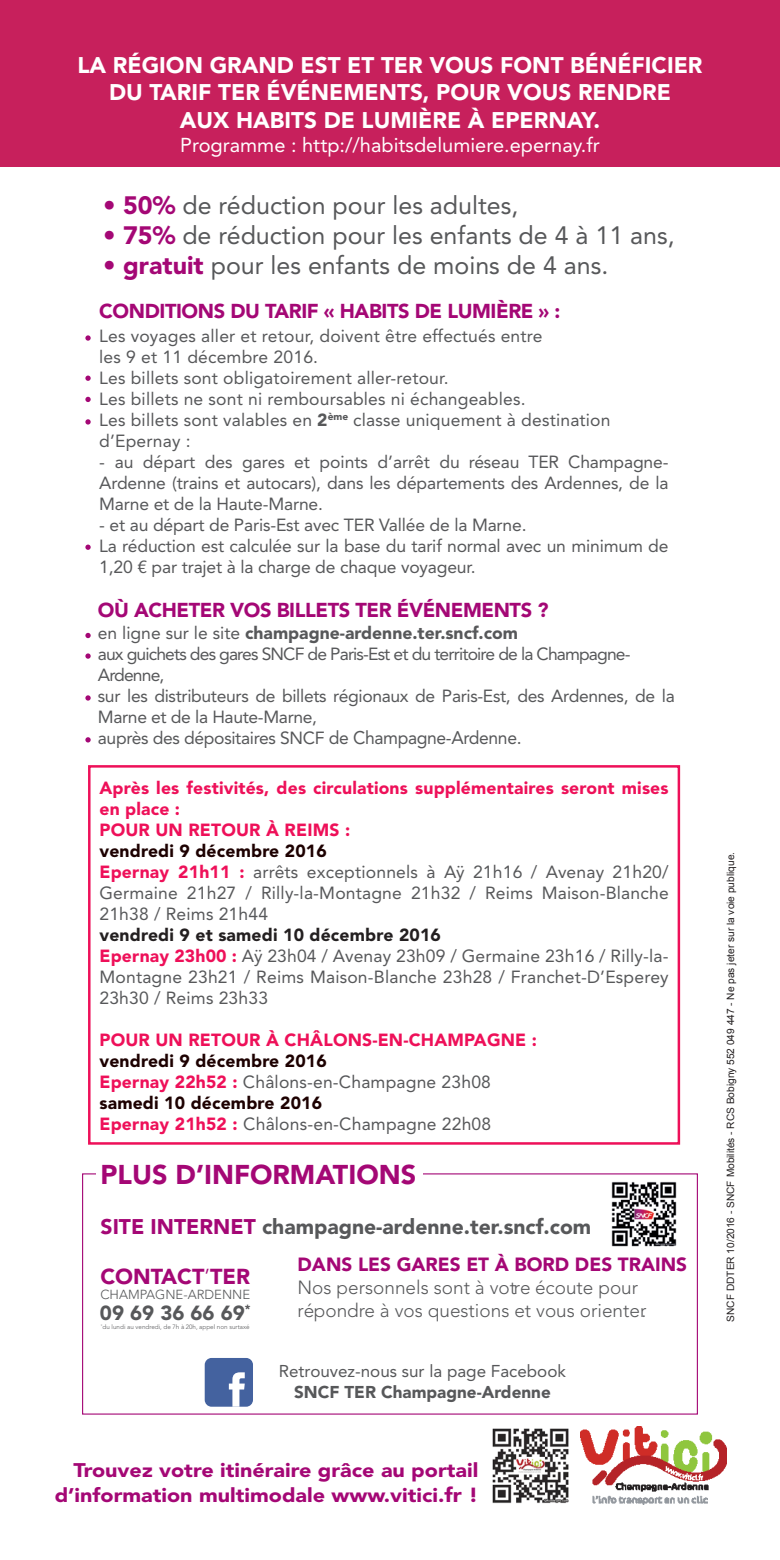
<style>
.page{position:relative;width:780px;height:1560px;background:#fff}
.page>*{position:absolute;margin:0;border:0;box-sizing:border-box;transform-origin:0 0}
.t1{font:900 27px "Avenir LT Std";color:#a40775}
.t2{font:25px "Avenir LT Std";color:#57585a}
.t3{font:900 22.5px "Avenir LT Std";color:#fff}
.t4{font:900 21.5px "Avenir LT Std";color:#a40775}
.t5{font:900 21px "Avenir LT Std";color:#57585a}
.t6{font:900 20.25px "Avenir LT Std";color:#57585a}
.t7{font:900 20px "Avenir LT Std";letter-spacing:-.02em;color:#a40775}
.t8{font:20px "Avenir LT Std";color:#fff}
.t9{font:900 19.5px "Avenir LT Std";color:#a40775;scale:1.1 1}
.t10{font:300 19px/22.8px "Avenir LT Std";color:#57585a}
.t11{font:900 19px "Avenir LT Std";color:#a40775}
.t12{font:17.5px/21px "Avenir LT Std";letter-spacing:-.01em;color:#57585a;text-align:justify}
.t13{font:17.5px "Avenir LT Std";letter-spacing:.01em;color:#57585a}
.t14{font:900 17.5px/21px "Avenir LT Std";letter-spacing:.01em;color:#ee1059}
.t15{font:17.5px "Avenir LT Std";letter-spacing:-.05em;color:#57585a}
.t16{font:900 17.5px "Avenir LT Std";letter-spacing:.01em;color:#1d0000}
.t17{font:900 17.5px "Avenir LT Std";color:#57585a}
.t18{font:900 17.5px "Avenir LT Std";letter-spacing:.01em;color:#231f20}
.t19{font:17px "Avenir LT Std";color:#57585a}
.t20{font:900 17px "Avenir LT Std";color:#57585a}
.t21{font:300 13px "Avenir LT Std";color:#57585a}
.t22{font:10px "Arial";color:#231f20}
.t23{font:300 6.25px "Avenir LT Std";color:#57585a}
.s1{font-weight:900;color:#a40775}
.s2{font-weight:900}
.s3{font-weight:400}
.s4{font-size:18.25px}
.s5{font-weight:900;color:#ee1059}
.s6{color:#a40775}
.s7{font-weight:300}
.s8{font-size:20.25px}
</style>
<div class="page">
<div style="left:0;top:0;width:780px;height:167px;background:#c7205c"></div>
<svg style="left:85px;top:375px;width:6px;height:6px"></svg>
<svg style="left:85px;top:335px;width:6px;height:5px"></svg>
<svg style="left:85px;top:419px;width:6px;height:5px"></svg>
<svg style="left:85px;top:544px;width:6px;height:6px"></svg>
<svg style="left:85px;top:397px;width:6px;height:5px"></svg>
<svg style="left:85px;top:632px;width:6px;height:6px"></svg>
<svg style="left:85px;top:653px;width:6px;height:5px"></svg>
<svg style="left:85px;top:737px;width:6px;height:5px"></svg>
<svg style="left:85px;top:695px;width:6px;height:5px"></svg>
<img style="left:580px;top:1426px;width:146px;height:78px">
<img style="left:492px;top:1428px;width:77px;height:76px">
<div style="left:205px;top:1357px;width:48px;height:49px;background:#44629f;border-radius:7px"></div>
<svg style="left:229px;top:1372px;width:16px;height:34px"></svg>
<img style="left:611px;top:1181px;width:66px;height:66px">
<div style="left:88px;top:765px;width:592px;height:379px;border:2px solid #ee1059"></div>
<p class="t3" style="left:78px;top:51px;width:626px">LA RÉGION GRAND EST ET TER VOUS FONT BÉNÉFICIER</p>
<p class="t3" style="left:109px;top:78px;width:563px">DU TARIF TER ÉVÉNEMENTS, POUR VOUS RENDRE</p>
<p class="t3" style="left:180px;top:106px;width:422px">AUX HABITS DE LUMIÈRE À EPERNAY.</p>
<p class="t8" style="left:180px;top:133px;width:421px">Programme : http://habitsdelumiere.epernay.fr</p>
<p class="t2" style="left:103px;top:191px;width:416px"><span class="s1">• 50%</span> de réduction pour les adultes,</p>
<p class="t2" style="left:103px;top:221px;width:573px"><span class="s1">• 75%</span> de réduction pour les enfants de 4 à 11 ans,</p>
<p class="t2" style="left:103px;top:251px;width:506px"><span class="s1">• gratuit</span> pour les enfants de moins de 4 ans.</p>
<p class="t7" style="left:99px;top:299px;width:462px">CONDITIONS DU TARIF « HABITS DE LUMIÈRE » :</p>
<p class="t13" style="left:99px;top:326px;width:445px">Les voyages aller et retour, doivent être effectués entre</p>
<p class="t13" style="left:99px;top:347px;width:220px">les 9 et 11 décembre 2016.</p>
<p class="t13" style="left:99px;top:368px;width:351px">Les billets sont obligatoirement aller-retour.</p>
<p class="t13" style="left:99px;top:389px;width:428px">Les billets ne sont ni remboursables ni échangeables.</p>
<p class="t13" style="left:99px;top:410px;width:513px">Les billets sont valables en <span class="s2">2</span><sup>ème</sup> classe uniquement à destination</p>
<p class="t13" style="left:99px;top:431px;width:93px">d’Epernay :</p>
<p class="t12" style="left:99px;top:452px;width:570px">- au départ des gares et points d’arrêt du réseau TER Champagne-Ardenne (trains et autocars), dans les départements des Ardennes, de la Marne et de la Haute-Marne.</p>
<p class="t12" style="left:99px;top:515px;width:429px">- et au départ de Paris-Est avec TER Vallée de la Marne.</p>
<p class="t12" style="left:99px;top:536px;width:570px">La réduction est calculée sur la base du tarif normal avec un minimum de<br>1,20 € par trajet à la charge de chaque voyageur.</p>
<p class="t7" style="left:98px;top:598px;width:452px">OÙ ACHETER VOS BILLETS TER ÉVÉNEMENTS ?</p>
<p class="t17" style="left:98px;top:621px;width:421px"><span class="s3">en ligne sur le site</span> champagne-ardenne.ter.sncf.com</p>
<p class="t15" style="left:98px;top:643px;width:534px">aux guichets des gares SNCF de Paris-Est et du territoire de la Champagne-</p>
<p class="t15" style="left:98px;top:664px;width:68px">Ardenne,</p>
<p class="t12" style="left:98px;top:685px;width:578px">sur les distributeurs de billets régionaux de Paris-Est, des Ardennes, de la<br>Marne et de la Haute-Marne,</p>
<p class="t12" style="left:98px;top:727px;width:425px">auprès des dépositaires SNCF <span class="s4">de Champagne-Ardenne.</span></p>
<p class="t14" style="left:99px;top:777px;width:570px">Après les festivités, des circulations supplémentaires seront mises en place :</p>
<p class="t14" style="left:99px;top:819px;width:252px">POUR UN RETOUR À REIMS :</p>
<p class="t16" style="left:99px;top:840px;width:229px">vendredi 9 décembre 2016</p>
<p class="t12" style="left:99px;top:861px;width:570px"><span class="s5">Epernay 21h11 :</span> arrêts exceptionnels à Aÿ 21h16 / Avenay 21h20/ Germaine 21h27 / Rilly-la-Montagne 21h32 / Reims Maison-Blanche 21h38 / Reims 21h44</p>
<p class="t18" style="left:99px;top:924px;width:343px">vendredi 9 et samedi 10 décembre 2016</p>
<p class="t12" style="left:99px;top:945px;width:570px"><span class="s5">Epernay 23h00 :</span> Aÿ 23h04 / Avenay 23h09 / Germaine 23h16 / Rilly-la-Montagne 23h21 / Reims Maison-Blanche 23h28 / Franchet-D’Esperey 23h30 / Reims 23h33</p>
<p class="t14" style="left:99px;top:1029px;width:439px">POUR UN RETOUR À CHÂLONS-EN-CHAMPAGNE :</p>
<p class="t16" style="left:99px;top:1050px;width:229px">vendredi 9 décembre 2016</p>
<p class="t13" style="left:99px;top:1071px;width:393px"><span class="s5">Epernay 22h52 :</span> Châlons-en-Champagne 23h08</p>
<p class="t16" style="left:99px;top:1092px;width:224px">samedi 10 décembre 2016</p>
<p class="t13" style="left:99px;top:1113px;width:393px"><span class="s5">Epernay 21h52 :</span> Châlons-en-Champagne 22h08</p>
<p class="t1" style="left:101px;top:1158px;width:317px">PLUS D’INFORMATIONS</p>
<p class="t5" style="left:101px;top:1213px;width:492px"><span class="s6">SITE INTERNET</span> champagne-ardenne.ter.sncf.com</p>
<p class="t4" style="left:100px;top:1262px;width:151px">CONTACT<span class="s7">’</span>TER</p>
<p class="t21" style="left:100px;top:1286px;width:151px">CHAMPAGNE-ARDENNE</p>
<p class="t23" style="left:101px;top:1323px;width:150px"><sup>*</sup>du lundi au vendredi, de 7h à 20h, appel non surtaxé</p>
<p class="t6" style="left:100px;top:1300px;width:152px">09 69 36 66 69<sup>*</sup></p>
<p class="t11" style="left:297px;top:1252px;width:391px">DANS LES GARES ET À BORD DES TRAINS</p>
<p class="t10" style="left:297px;top:1275px;width:350px">Nos personnels sont à votre écoute pour répondre à vos questions et vous orienter.</p>
<p class="t19" style="left:279px;top:1360px;width:289px">Retrouvez-nous sur la page Facebook</p>
<p class="t20" style="left:294px;top:1380px;width:258px">SNCF TER Champagne-Ardenne</p>
<p class="t9" style="left:73px;top:1458px;width:369px">Trouvez votre itinéraire grâce au portail</p>
<p class="t9" style="left:55px;top:1482px;width:386px">d’information multimodale www.vitici.<span class="s8">fr !</span></p>
<p class="t22" style="left:724px;top:1321px;width:471px;rotate:-90deg">SNCF DDTER 10/2016 - SNCF Mobilités - RCS Bobigny 552 049 447 - Ne pas jeter sur la voie publique.</p>
</div>
